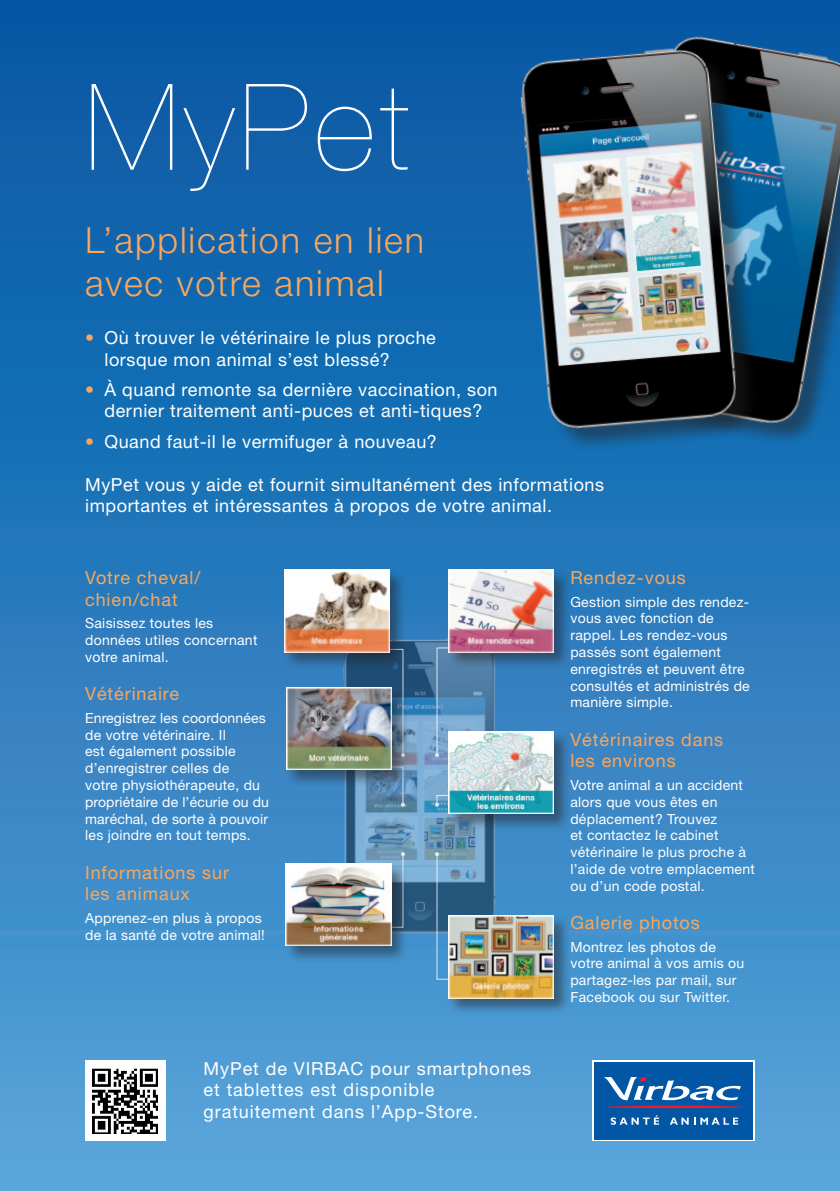
<style>
.page{position:relative;width:840px;height:1191px;background:#fff}
.page>*{position:absolute;margin:0;border:0;box-sizing:border-box;transform-origin:0 0}
.t1{font:200 120px "Helvetica Neue LT";letter-spacing:.05em;color:#fff}
.t2{font:300 36px/43.2px "Helvetica Neue LT";letter-spacing:.05em;color:#f9a75d}
.t3{font:18px/21.6px "Helvetica Neue LT";letter-spacing:.03em;color:#fff}
.t4{font:18px/21.6px "Helvetica Neue LT";letter-spacing:.05em;color:#f9a75d}
.t5{font:18px/21.6px "Helvetica Neue LT";letter-spacing:.05em;color:#fff}
.t6{font:14px/16.8px "Helvetica Neue LT";letter-spacing:.02em;color:#fff}
.s1{color:#f9a75d}
</style>
<div class="page">
<div style="left:0;top:0;width:839px;height:1191px;background:linear-gradient(to bottom,#0053a1,#57a4da)"></div>
<div style="left:592px;top:1060px;width:162px;height:80px;background:linear-gradient(to bottom,#0157a6,#0157a6)"></div>
<div style="left:594px;top:1062px;width:158px;height:77px;background:#0157a6"></div>
<hr style="left:604px;top:1105px;width:138px;height:3px;background:#ee1b2c;border-radius:50%">
<svg style="left:604px;top:1077px;width:136px;height:23px"></svg>
<svg style="left:610px;top:1115px;width:48px;height:9px"></svg>
<svg style="left:670px;top:1117px;width:67px;height:7px"></svg>
<div style="left:85px;top:1060px;width:80px;height:80px;background:#fff"></div>
<img style="left:93px;top:1068px;width:65px;height:65px">
<img style="left:335px;top:631px;width:169px;height:308px">
<img style="left:597px;top:20px;width:242px;height:419px">
<div style="left:521px;top:49px;width:239px;height:403px;background:#231f20;opacity:.5"></div>
<img style="left:507px;top:36px;width:245px;height:405px">
<svg style="left:382px;top:669px;width:23px;height:17px"></svg>
<svg style="left:435px;top:647px;width:22px;height:110px;background:#6595bd"></svg>
<svg style="left:435px;top:794px;width:12px;height:12px"></svg>
<svg style="left:435px;top:852px;width:22px;height:128px;background:#5186ad"></svg>
<svg style="left:382px;top:787px;width:23px;height:19px"></svg>
<svg style="left:382px;top:852px;width:23px;height:10px"></svg>
<div style="left:283px;top:569px;width:123px;height:100px;background:#231f20;opacity:.5"></div>
<img style="left:284px;top:570px;width:105px;height:82px">
<div style="left:285px;top:686px;width:124px;height:101px;background:#231f20;opacity:.5"></div>
<img style="left:286px;top:687px;width:105px;height:83px">
<div style="left:284px;top:862px;width:124px;height:101px;background:#231f20;opacity:.5"></div>
<img style="left:285px;top:863px;width:106px;height:82px">
<div style="left:447px;top:569px;width:124px;height:100px;background:#231f20;opacity:.5"></div>
<img style="left:448px;top:570px;width:105px;height:82px">
<div style="left:447px;top:730px;width:124px;height:101px;background:#231f20;opacity:.5"></div>
<img style="left:448px;top:731px;width:105px;height:83px">
<div style="left:447px;top:914px;width:124px;height:101px;background:#231f20;opacity:.5"></div>
<img style="left:448px;top:916px;width:105px;height:82px">
<h1 class="t1" style="left:85px;top:58px;width:326px">MyPet</h1>
<h2 class="t2" style="left:85px;top:218px;width:340px">L’application en lien avec votre animal</h2>
<p class="t3" style="left:104px;top:327px;width:333px;text-indent:-19px"><span class="s1">•</span> Où trouver le vétérinaire le plus proche lorsque mon animal s’est blessé?</p>
<p class="t3" style="left:85px;top:378px;width:414px;text-align:center"><span class="s1">•</span> À quand remonte sa dernière vaccination, son dernier traitement anti-puces et anti-tiques?</p>
<p class="t3" style="left:85px;top:430px;width:353px"><span class="s1">•</span> Quand faut-il le vermifuger à nouveau?</p>
<p class="t3" style="left:85px;top:473px;width:520px">MyPet vous y aide et fournit simultanément des informations importantes et intéressantes à propos de votre animal.</p>
<p class="t4" style="left:85px;top:566px;width:117px">Votre cheval/ chien/chat</p>
<p class="t6" style="left:85px;top:614px;width:174px">Saisissez toutes les données utiles concernant votre animal.</p>
<p class="t4" style="left:85px;top:683px;width:95px">Vétérinaire</p>
<p class="t6" style="left:85px;top:709px;width:185px">Enregistrez les coordonnées de votre vétérinaire. Il<br>est également possible d’enregistrer celles de<br>votre physiothérapeute, du propriétaire de l’écurie ou du maréchal, de sorte à pouvoir les joindre en tout temps.</p>
<p class="t4" style="left:85px;top:861px;width:145px">Informations sur les animaux</p>
<p class="t6" style="left:85px;top:909px;width:181px">Apprenez-en plus à propos de la santé de votre animal!</p>
<p class="t5" style="left:203px;top:1057px;width:329px">MyPet de VIRBAC pour smartphones et tablettes est disponible gratuitement dans l’App-Store.</p>
<p class="t4" style="left:570px;top:566px;width:117px">Rendez-vous</p>
<p class="t6" style="left:570px;top:593px;width:181px">Gestion simple des rendez&shy;vous avec fonction de rappel. Les rendez-vous passés sont également enregistrés et peuvent être consultés et administrés de manière simple.</p>
<p class="t4" style="left:570px;top:728px;width:154px">Vétérinaires dans les environs</p>
<p class="t6" style="left:570px;top:776px;width:186px">Votre animal a un accident alors que vous êtes en déplacement? Trouvez<br>et contactez le cabinet vétérinaire le plus proche à l’aide de votre emplacement ou d’un code postal.</p>
<p class="t4" style="left:570px;top:911px;width:131px">Galerie photos</p>
<p class="t6" style="left:570px;top:938px;width:175px">Montrez les photos de votre animal à vos amis ou partagez-les par mail, sur<br>Facebook ou sur Twitter.</p>
</div>
